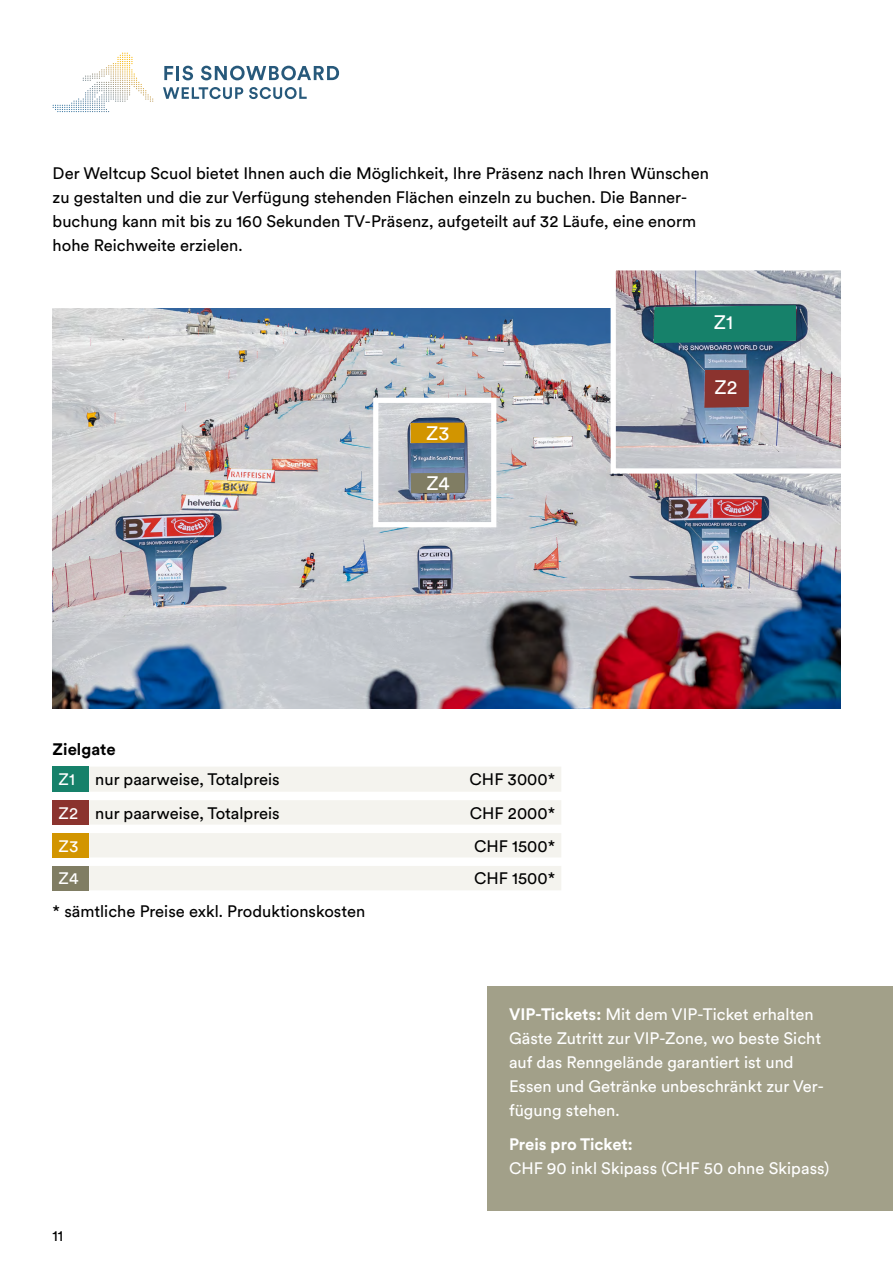
<style>
.page{position:relative;width:893px;height:1263px;background:#fff}
.page>*{position:absolute;margin:0;border:0;box-sizing:border-box;transform-origin:0 0}
.t1{font:19.35px "Circulargraubuenden";color:#fff}
.t2{font:16.5px/24px "Circulargraubuenden";color:#000}
.t3{font:16.5px/24px "Circulargraubuenden";color:#fff}
.t4{font:700 16.5px "Circulargraubuenden";letter-spacing:-.005em;color:#fff}
.t5{font:15px "Circulargraubuenden";color:#000}
.s1{font-weight:700}
.s2{color:#fff}
</style>
<div class="page">
<svg style="left:53px;top:53px;width:100px;height:59px"></svg>
<svg style="left:164px;top:66px;width:9px;height:14px"></svg>
<hr style="left:176px;top:66px;width:3px;height:14px;background:#27597b">
<svg style="left:182px;top:66px;width:11px;height:14px"></svg>
<svg style="left:201px;top:66px;width:138px;height:14px"></svg>
<svg style="left:163px;top:87px;width:80px;height:12px"></svg>
<svg style="left:249px;top:87px;width:58px;height:12px"></svg>
<img style="left:53px;top:308px;width:787px;height:401px">
<img style="left:617px;top:271px;width:223px;height:197px">
<div style="left:611px;top:265px;width:235px;height:209px;border:5px solid #fff"></div>
<svg style="left:654px;top:305px;width:142px;height:38px;background:#177d69"></svg>
<svg style="left:704px;top:370px;width:45px;height:38px;background:#893632"></svg>
<img style="left:379px;top:404px;width:111px;height:117px">
<div style="left:373px;top:398px;width:123px;height:129px;border:5px solid #fff"></div>
<svg style="left:411px;top:423px;width:53px;height:20px"></svg>
<svg style="left:411px;top:473px;width:54px;height:20px"></svg>
<div style="left:53px;top:767px;width:36px;height:25px;background:#16816a"></div>
<svg style="left:89px;top:767px;width:472px;height:123px;fill:#f4f3ee"></svg>
<div style="left:53px;top:800px;width:36px;height:24px;background:#8b332e"></div>
<div style="left:53px;top:833px;width:36px;height:24px;background:#d29500"></div>
<div style="left:53px;top:866px;width:36px;height:24px;background:#807d63"></div>
<div style="left:488px;top:986px;width:405px;height:225px;background:#a2a089"></div>
<p class="t2" style="left:53px;top:160px;width:658px">Der Weltcup Scuol bietet Ihnen auch die Möglichkeit, Ihre Präsenz nach Ihren Wünschen zu gestalten und die zur Verfügung stehenden Flächen einzeln zu buchen. Die Banner&shy;buchung kann mit bis zu 160 Sekunden TV-Präsenz, aufgeteilt auf 32 Läufe, eine enorm hohe Reichweite erzielen.</p>
<p class="t1" style="left:714px;top:309px;width:21px">Z1</p>
<p class="t2" style="left:59px;top:734px;width:223px;line-height:29.7px;text-indent:-6px"><span class="s1">Zielgate<br></span><span class="s2">Z1</span> nur paarweise, Totalpreis</p>
<p class="t1" style="left:426px;top:421px;width:25px">Z3</p>
<p class="t1" style="left:426px;top:470px;width:25px">Z4</p>
<p class="t2" style="left:470px;top:766px;width:87px">CHF 3000*</p>
<p class="t2" style="left:59px;top:800px;width:223px"><span class="s2">Z2</span> nur paarweise, Totalpreis</p>
<p class="t2" style="left:470px;top:800px;width:87px">CHF 2000*</p>
<p class="t3" style="left:59px;top:833px;width:21px">Z3</p>
<p class="t2" style="left:474px;top:833px;width:83px">CHF 1500*</p>
<p class="t3" style="left:59px;top:866px;width:22px">Z4</p>
<p class="t2" style="left:474px;top:866px;width:83px">CHF 1500*</p>
<p class="t2" style="left:53px;top:898px;width:314px">* sämtliche Preise exkl. Produktionskosten</p>
<p class="t1" style="left:714px;top:374px;width:25px">Z2</p>
<p class="t5" style="left:53px;top:1225px;width:12px">11</p>
<p class="t3" style="left:509px;top:1001px;width:317px"><span class="s1">VIP-Tickets:</span> Mit dem VIP-Ticket erhalten Gäste Zutritt zur VIP-Zone, wo beste Sicht auf das Renngelände garantiert ist und Essen und Getränke unbeschränkt zur Ver&shy;fügung stehen.</p>
<p class="t4" style="left:509px;top:1133px;width:125px">Preis pro Ticket:</p>
<p class="t3" style="left:509px;top:1156px;width:322px">CHF 90 inkl Skipass (CHF 50 ohne Skipass)</p>
</div>
